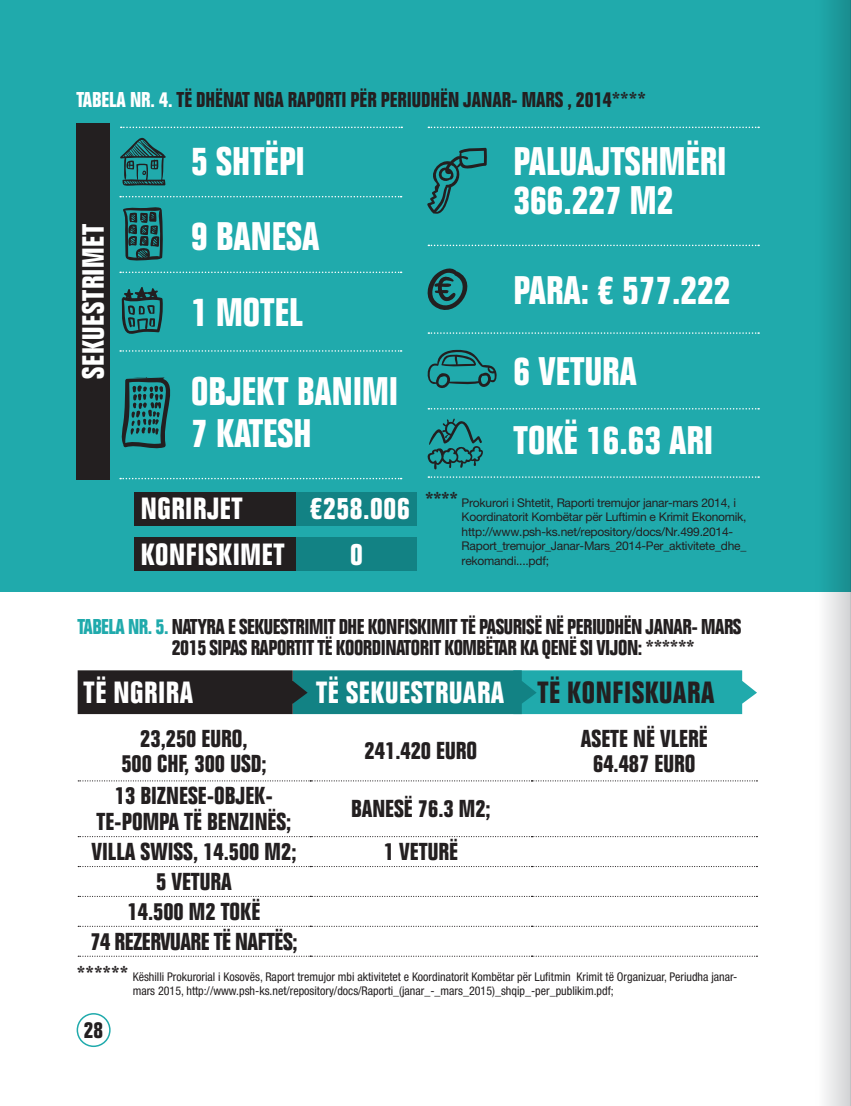
<style>
.page{position:relative;width:851px;height:1106px;background:#fff}
.page>*{position:absolute;margin:0;border:0;box-sizing:border-box;transform-origin:0 0}
.t1{font:700 condensed 39px/41.5px "Folio Std";color:#fff}
.t2{font:700 condensed 30px "Folio Std";letter-spacing:.02em;color:#fff}
.t3{font:700 condensed 30px "Folio Std";letter-spacing:.02em;color:#231f20}
.t4{font:700 condensed 24px/25.8px "Folio Std";color:#231f20;text-align:center}
.t5{font:700 condensed 24px "Folio Std";letter-spacing:-.02em;color:#231f20}
.t6{font:700 condensed 22.5px "Folio Std";color:#231f20}
.t7{font:700 condensed 21px/21px "Folio Std";letter-spacing:-.02em;color:#231f20}
.t8{font:700 condensed 21px "Folio Std";color:#231f20}
.t9{font:condensed 12px/14.4px "Helvetica Neue LT Pro";color:#231f20}
.t10{font:12px/14.4px "Helvetica Neue LT Pro";letter-spacing:-.02em;color:#231f20}
.s1{color:#fff}
.s2{font-family:"Folio Std";font-weight:700;font-stretch:condensed;font-size:21px}
.s3{color:#20aaac}
.s4{font-family:"Folio Std";font-weight:700;font-size:21px}
</style>
<div class="page">
<div style="left:77px;top:1013px;width:34px;height:34px;border:2px solid #20aaac;border-radius:50%"></div>
<div style="left:0;top:0;width:850px;height:591px;background:#20aaac"></div>
<svg style="left:120px;top:196px;width:281px;height:1px"></svg>
<svg style="left:428px;top:245px;width:331px;height:1px"></svg>
<svg style="left:428px;top:127px;width:331px;height:1px"></svg>
<svg style="left:121px;top:127px;width:281px;height:1px"></svg>
<svg style="left:428px;top:332px;width:331px;height:2px"></svg>
<svg style="left:428px;top:408px;width:331px;height:1px"></svg>
<svg style="left:428px;top:476px;width:331px;height:2px"></svg>
<svg style="left:120px;top:271px;width:281px;height:2px"></svg>
<svg style="left:120px;top:350px;width:281px;height:2px"></svg>
<svg style="left:120px;top:478px;width:281px;height:1px"></svg>
<div style="left:77px;top:123px;width:33px;height:356px;background:#231f20"></div>
<div style="left:134px;top:492px;width:216px;height:33px;background:#231f20"></div>
<div style="left:134px;top:538px;width:216px;height:33px;background:#231f20"></div>
<div style="left:296px;top:492px;width:121px;height:33px;background:#128284"></div>
<div style="left:296px;top:538px;width:121px;height:33px;background:#128284"></div>
<svg style="left:427px;top:350px;width:70px;height:38px"></svg>
<svg style="left:427px;top:418px;width:56px;height:51px"></svg>
<svg style="left:121px;top:377px;width:50px;height:72px"></svg>
<svg style="left:121px;top:287px;width:42px;height:47px"></svg>
<svg style="left:427px;top:268px;width:41px;height:42px"></svg>
<svg style="left:123px;top:207px;width:40px;height:54px"></svg>
<svg style="left:427px;top:147px;width:60px;height:67px"></svg>
<svg style="left:120px;top:137px;width:46px;height:49px"></svg>
<svg style="left:78px;top:670px;width:678px;height:44px;background:#217173"></svg>
<svg style="left:78px;top:780px;width:679px;height:1px"></svg>
<svg style="left:78px;top:836px;width:679px;height:1px"></svg>
<svg style="left:78px;top:866px;width:679px;height:1px"></svg>
<svg style="left:78px;top:895px;width:679px;height:2px"></svg>
<svg style="left:78px;top:925px;width:679px;height:1px"></svg>
<svg style="left:78px;top:955px;width:679px;height:1px"></svg>
<svg style="left:814px;top:0;width:36px;height:1106px"></svg>
<hr style="left:850px;top:0;width:1px;height:1106px;background:#bcbdc0">
<p class="t8" style="left:77px;top:88px;width:570px"><span class="s1">TABELA NR. 4.</span> TË DHËNAT NGA RAPORTI PËR PERIUDHËN JANAR- MARS , 2014****</p>
<p class="t1" style="left:191px;top:142px;width:115px">5 SHTËPI</p>
<p class="t1" style="left:513px;top:143px;width:214px;line-height:38.5px">PALUAJTSHMËRI<br>366.227 M2</p>
<p class="t2" style="left:77px;top:378px;width:156px;rotate:-90deg">SEKUESTRIMET</p>
<p class="t1" style="left:191px;top:217px;width:130px">9 BANESA</p>
<p class="t1" style="left:191px;top:292px;width:113px">1 MOTEL</p>
<p class="t1" style="left:191px;top:371px;width:208px">OBJEKT BANIMI<br>7 KATESH</p>
<p class="t2" style="left:141px;top:492px;width:103px">NGRIRJET</p>
<p class="t2" style="left:141px;top:538px;width:145px">KONFISKIMET</p>
<p class="t2" style="left:309px;top:492px;width:102px">€258.006</p>
<p class="t2" style="left:350px;top:538px;width:14px">0</p>
<p class="t1" style="left:513px;top:270px;width:218px">PARA: € 577.222</p>
<p class="t1" style="left:513px;top:351px;width:125px">6 VETURA</p>
<p class="t1" style="left:513px;top:420px;width:201px">TOKË 16.63 ARI</p>
<p class="t10" style="left:461px;top:495px;width:286px;text-indent:-37px"><span class="s2">****</span> Prokurori i Shtetit, Raporti tremujor janar-mars 2014, i Koordinatorit Kombëtar për Luftimin e Krimit Ekonomik, http://www.psh-ks.net/repository/docs/Nr.499.2014- Raport_tremujor_Janar-Mars_2014-Per_aktivitete_dhe_ rekomandi....pdf;</p>
<p class="t7" style="left:172px;top:616px;width:571px;text-indent:-94px"><span class="s3">TABELA NR. 5.</span> NATYRA E SEKUESTRIMIT DHE KONFISKIMIT TË PASURISË NË PERIUDHËN JANAR- MARS<br>2015 SIPAS RAPORTIT TË KOORDINATORIT KOMBËTAR KA QENË SI VIJON: ******</p>
<p class="t2" style="left:84px;top:676px;width:111px">TË NGRIRA</p>
<p class="t2" style="left:316px;top:676px;width:189px">TË SEKUESTRUARA</p>
<p class="t3" style="left:537px;top:676px;width:178px">TË KONFISKUARA</p>
<p class="t4" style="left:121px;top:725px;width:147px">23,250 EURO,<br>500 CHF, 300 USD;</p>
<p class="t4" style="left:581px;top:725px;width:128px">ASETE NË VLERË<br>64.487 EURO</p>
<p class="t4" style="left:364px;top:738px;width:114px">241.420 EURO</p>
<p class="t4" style="left:96px;top:783px;width:196px">13 BIZNESE-OBJEK-<br>TE-POMPA TË BENZINËS;</p>
<p class="t4" style="left:351px;top:796px;width:141px">BANESË 76.3 M2;</p>
<p class="t4" style="left:91px;top:839px;width:206px">VILLA SWISS, 14.500 M2;</p>
<p class="t4" style="left:384px;top:839px;width:75px">1 VETURË</p>
<p class="t4" style="left:156px;top:869px;width:77px">5 VETURA</p>
<p class="t4" style="left:127px;top:899px;width:134px">14.500 M2 TOKË</p>
<p class="t5" style="left:90px;top:928px;width:208px">74 REZERVUARE TË NAFTËS;</p>
<p class="t9" style="left:133px;top:969px;width:606px;text-indent:-56px"><span class="s4">******</span> Këshilli Prokurorial i Kosovës, Raport tremujor mbi aktivitetet e Koordinatorit Kombëtar për Lufitmin Krimit të Organizuar, Periudha janar&shy;mars 2015, http://www.psh-ks.net/repository/docs/Raporti_(janar_-_mars_2015)_shqip_-per_publikim.pdf;</p>
<h3 class="t6" style="left:84px;top:1017px;width:21px">28</h3>
</div>
